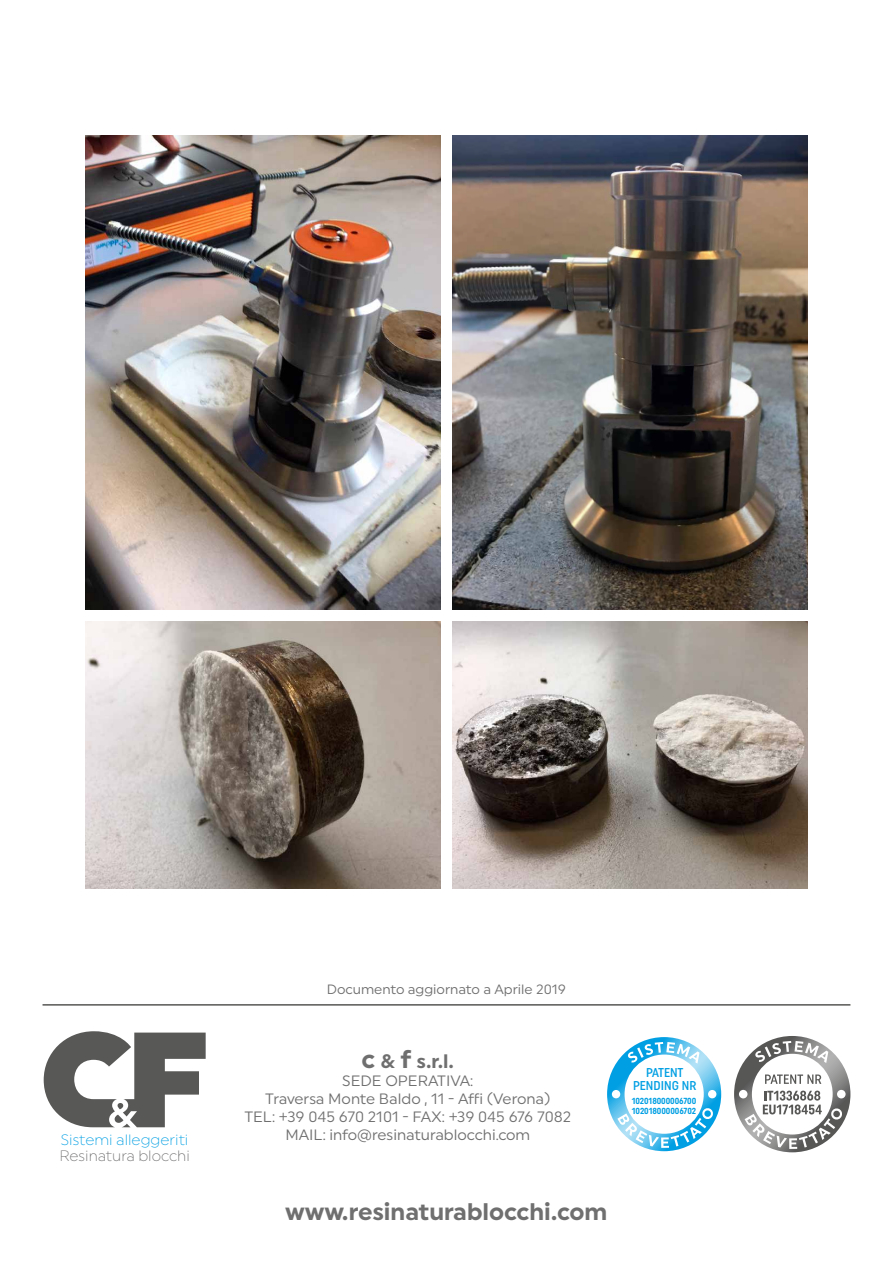
<style>
.page{position:relative;width:893px;height:1263px;background:#fff}
.page>*{position:absolute;margin:0;border:0;box-sizing:border-box;transform-origin:0 0}
.t1{font:700 24px "Uniform";color:#706f6f}
.t2{font:700 19.5px "Uniform";color:#706f6f}
.t3{font:15px "Uniform";color:#706f6f}
.t4{font:300 15px "Uniform";color:#009fe3}
.t5{font:300 15px "Uniform";color:#706f6f}
.t6{font:13.5px "Uniform";color:#706f6f}
.t7{font:500 12.75px/12.8px "Uniform Condensed";color:#009fe3;text-align:center}
.t8{font:700 8.85px/10.1px "Uniform Condensed";letter-spacing:-.005em;color:#009fe3}
.s1{font-size:25.5px}
</style>
<div class="page">
<svg style="left:44px;top:1031px;width:162px;height:96px"></svg>
<svg style="left:734px;top:1036px;width:116px;height:116px;background:#767575"></svg>
<svg style="left:755px;top:1041px;width:73px;height:22px"></svg>
<div style="left:752px;top:1054px;width:81px;height:80px;background:#fff;border-radius:50%"></div>
<svg style="left:745px;top:1090px;width:98px;height:59px"></svg>
<svg style="left:765px;top:1074px;width:56px;height:10px"></svg>
<div style="left:739px;top:1090px;width:8px;height:8px;background:#fff;border-radius:50%"></div>
<div style="left:837px;top:1090px;width:9px;height:8px;background:#fff;border-radius:50%"></div>
<svg style="left:607px;top:1037px;width:114px;height:114px;background:#3bb5e9"></svg>
<svg style="left:617px;top:1107px;width:97px;height:41px"></svg>
<svg style="left:627px;top:1042px;width:72px;height:21px"></svg>
<div style="left:625px;top:1054px;width:79px;height:80px;background:#fff;border-radius:50%"></div>
<div style="left:612px;top:1090px;width:8px;height:8px;background:#fff;border-radius:50%"></div>
<div style="left:708px;top:1090px;width:8px;height:8px;background:#fff;border-radius:50%"></div>
<hr style="left:43px;top:1004px;width:807px;height:1px;background:#575756">
<img style="left:85px;top:136px;width:355px;height:473px">
<img style="left:453px;top:622px;width:355px;height:266px">
<img style="left:85px;top:622px;width:355px;height:266px">
<img style="left:453px;top:136px;width:355px;height:473px">
<p class="t4" style="left:61px;top:1131px;width:129px">Sistemi alleggeriti</p>
<p class="t5" style="left:59px;top:1147px;width:132px">Resinatura blocchi</p>
<p class="t6" style="left:327px;top:981px;width:241px">Documento aggiornato a Aprile 2019</p>
<h2 class="t2" style="left:361px;top:1049px;width:94px"><span class="s1">c</span> &amp; <span class="s1">f</span> s.r.l.</h2>
<p class="t3" style="left:342px;top:1071px;width:11px">sede</p>
<p class="t3" style="left:385px;top:1071px;width:11px">operativa</p>
<p class="t3" style="left:470px;top:1071px;width:5px">:</p>
<p class="t3" style="left:265px;top:1089px;width:287px">Traversa M onte Baldo , 11 - Affi (Verona)</p>
<p class="t3" style="left:244px;top:1107px;width:328px">TEL: +39 045 670 2101 - FAX: +39 045 676 7082</p>
<p class="t3" style="left:285px;top:1125px;width:246px">MAIL: info@resinaturablocchi.com</p>
<h1 class="t1" style="left:286px;top:1198px;width:323px">www.resinaturablocchi.com</h1>
<p class="t7" style="left:633px;top:1066px;width:65px">PATENT<br>PENDING NR</p>
<p class="t8" style="left:632px;top:1096px;width:66px">102018000006700<br>102018000006702</p>
</div>
